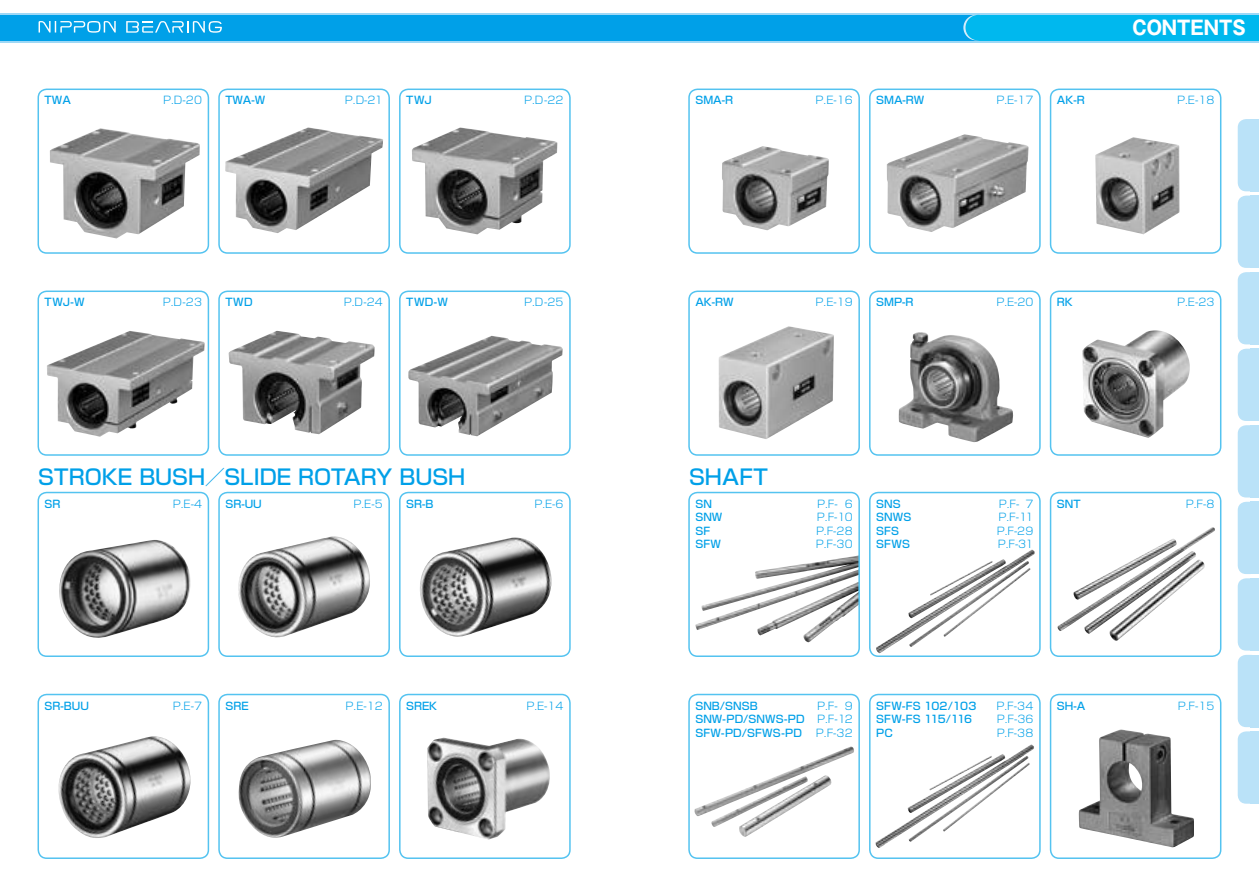
<style>
.page{position:relative;width:1259px;height:893px;background:#fff}
.page>*{position:absolute;margin:0;border:0;box-sizing:border-box;transform-origin:0 0}
.t1{font:500 21px "Shin Go Pro";letter-spacing:-.005em;color:#00a0e8}
.t2{font:700 19.5px "Gothic MB101 Pro";color:#fff;scale:.9 1}
.t3{font:300 10.5px "Shin Go Pro";color:#00a0e8}
.t4{font:500 10.5px/13.5px "Shin Go Pro";color:#00a0e8;text-align:justify}
.t5{font:500 10.5px "Shin Go Pro";letter-spacing:.02em;color:#00a0e8}
.t6{font:500 10.5px "Shin Go Pro";letter-spacing:-.075em;color:#00a0e8}
.s1{font-weight:300}
</style>
<div class="page">
<img style="left:58px;top:736px;width:133px;height:102px">
<div style="left:38px;top:694px;width:171px;height:165px;border:2px solid #54c3f0;border-radius:9px"></div>
<img style="left:59px;top:540px;width:132px;height:98px">
<div style="left:38px;top:492px;width:171px;height:165px;border:2px solid #54c3f0;border-radius:9px"></div>
<img style="left:420px;top:538px;width:132px;height:99px">
<div style="left:399px;top:492px;width:172px;height:165px;border:2px solid #54c3f0;border-radius:9px"></div>
<img style="left:238px;top:536px;width:132px;height:102px">
<div style="left:218px;top:492px;width:172px;height:165px;border:2px solid #54c3f0;border-radius:9px"></div>
<img style="left:238px;top:740px;width:133px;height:98px">
<div style="left:218px;top:694px;width:172px;height:165px;border:2px solid #54c3f0;border-radius:9px"></div>
<img style="left:427px;top:737px;width:123px;height:103px">
<div style="left:399px;top:694px;width:172px;height:165px;border:2px solid #54c3f0;border-radius:9px"></div>
<img style="left:722px;top:146px;width:107px;height:84px">
<div style="left:688px;top:89px;width:172px;height:165px;border:2px solid #54c3f0;border-radius:9px"></div>
<img style="left:718px;top:326px;width:116px;height:113px">
<div style="left:688px;top:291px;width:172px;height:165px;border:2px solid #54c3f0;border-radius:9px"></div>
<img style="left:898px;top:332px;width:116px;height:110px">
<div style="left:869px;top:291px;width:171px;height:165px;border:2px solid #54c3f0;border-radius:9px"></div>
<img style="left:1082px;top:330px;width:108px;height:108px">
<div style="left:1049px;top:291px;width:172px;height:165px;border:2px solid #54c3f0;border-radius:9px"></div>
<img style="left:887px;top:134px;width:141px;height:98px">
<div style="left:869px;top:89px;width:171px;height:165px;border:2px solid #54c3f0;border-radius:9px"></div>
<img style="left:1095px;top:137px;width:84px;height:97px">
<div style="left:1049px;top:89px;width:172px;height:165px;border:2px solid #54c3f0;border-radius:9px"></div>
<img style="left:695px;top:555px;width:162px;height:88px">
<div style="left:688px;top:492px;width:172px;height:165px;border:2px solid #54c3f0;border-radius:9px"></div>
<img style="left:1057px;top:527px;width:158px;height:114px">
<div style="left:1049px;top:492px;width:172px;height:165px;border:2px solid #54c3f0;border-radius:9px"></div>
<img style="left:876px;top:550px;width:159px;height:103px">
<div style="left:869px;top:492px;width:171px;height:165px;border:2px solid #54c3f0;border-radius:9px"></div>
<img style="left:412px;top:127px;width:145px;height:107px">
<div style="left:399px;top:89px;width:172px;height:165px;border:2px solid #54c3f0;border-radius:9px"></div>
<img style="left:408px;top:336px;width:155px;height:100px">
<div style="left:399px;top:291px;width:172px;height:165px;border:2px solid #54c3f0;border-radius:9px"></div>
<img style="left:47px;top:331px;width:158px;height:106px">
<div style="left:38px;top:291px;width:171px;height:165px;border:2px solid #54c3f0;border-radius:9px"></div>
<img style="left:228px;top:331px;width:147px;height:103px">
<div style="left:218px;top:291px;width:172px;height:165px;border:2px solid #54c3f0;border-radius:9px"></div>
<img style="left:50px;top:128px;width:150px;height:110px">
<div style="left:38px;top:89px;width:171px;height:165px;border:2px solid #54c3f0;border-radius:9px"></div>
<img style="left:225px;top:127px;width:158px;height:106px">
<div style="left:218px;top:89px;width:172px;height:165px;border:2px solid #54c3f0;border-radius:9px"></div>
<img style="left:694px;top:747px;width:160px;height:90px">
<div style="left:688px;top:694px;width:172px;height:165px;border:2px solid #54c3f0;border-radius:9px"></div>
<img style="left:875px;top:744px;width:159px;height:104px">
<div style="left:869px;top:694px;width:171px;height:165px;border:2px solid #54c3f0;border-radius:9px"></div>
<img style="left:1078px;top:729px;width:116px;height:118px">
<div style="left:1049px;top:694px;width:172px;height:165px;border:2px solid #54c3f0;border-radius:9px"></div>
<div style="left:0;top:13px;width:629px;height:30px;background:linear-gradient(to right,#9ed8f6,#9ed8f6)"></div>
<div style="left:0;top:15px;width:629px;height:25px;background:#00a0e8"></div>
<svg style="left:39px;top:21px;width:77px;height:12px"></svg>
<svg style="left:126px;top:21px;width:96px;height:12px"></svg>
<div style="left:629px;top:13px;width:630px;height:30px;background:linear-gradient(to right,#9ed8f6,#9ed8f6)"></div>
<div style="left:629px;top:15px;width:630px;height:25px;background:#00a0e8"></div>
<div style="left:978px;top:15px;width:281px;height:25px;background:#00b8ee"></div>
<svg style="left:963px;top:15px;width:26px;height:25px"></svg>
<div style="left:965px;top:15px;width:26px;height:25px;background:#00b8ee;border-radius:50%"></div>
<div style="left:1237px;top:119px;width:22px;height:72px;background:#bae2f8;border-radius:9px"></div>
<div style="left:1250px;top:119px;width:9px;height:72px;background:#bae2f8"></div>
<div style="left:1237px;top:196px;width:22px;height:72px;background:#bae2f8;border-radius:9px"></div>
<div style="left:1250px;top:196px;width:9px;height:72px;background:#bae2f8"></div>
<div style="left:1237px;top:272px;width:22px;height:72px;background:#bae2f8;border-radius:9px"></div>
<div style="left:1250px;top:272px;width:9px;height:72px;background:#bae2f8"></div>
<div style="left:1237px;top:349px;width:22px;height:72px;background:#bae2f8;border-radius:9px"></div>
<div style="left:1250px;top:349px;width:9px;height:72px;background:#bae2f8"></div>
<div style="left:1237px;top:425px;width:22px;height:72px;background:#bae2f8;border-radius:9px"></div>
<div style="left:1250px;top:425px;width:9px;height:72px;background:#bae2f8"></div>
<div style="left:1237px;top:502px;width:22px;height:72px;background:#bae2f8;border-radius:9px"></div>
<div style="left:1250px;top:502px;width:9px;height:72px;background:#bae2f8"></div>
<div style="left:1237px;top:578px;width:22px;height:73px;background:#bae2f8;border-radius:9px"></div>
<div style="left:1250px;top:578px;width:9px;height:73px;background:#bae2f8"></div>
<div style="left:1237px;top:655px;width:22px;height:72px;background:#bae2f8;border-radius:9px"></div>
<div style="left:1250px;top:655px;width:9px;height:72px;background:#bae2f8"></div>
<div style="left:1237px;top:731px;width:22px;height:73px;background:#bae2f8;border-radius:9px"></div>
<div style="left:1250px;top:731px;width:9px;height:73px;background:#bae2f8"></div>
<h2 class="t2" style="left:1132px;top:11px;width:127px">CONTENTS</h2>
<p class="t4" style="left:45px;top:92px;width:28px">TWA</p>
<p class="t3" style="left:163px;top:92px;width:40px">P.D-20</p>
<p class="t4" style="left:225px;top:92px;width:41px">TWA-W</p>
<p class="t3" style="left:345px;top:92px;width:39px">P.D-21</p>
<p class="t4" style="left:406px;top:92px;width:27px">TWJ</p>
<p class="t3" style="left:524px;top:92px;width:41px">P.D-22</p>
<p class="t4" style="left:695px;top:92px;width:39px">SMA-R</p>
<p class="t3" style="left:815px;top:92px;width:39px">P.E-16</p>
<p class="t4" style="left:876px;top:92px;width:50px">SMA-RW</p>
<p class="t3" style="left:996px;top:92px;width:39px">P.E-17</p>
<p class="t4" style="left:1057px;top:92px;width:29px">AK-R</p>
<p class="t3" style="left:1177px;top:92px;width:39px">P.E-18</p>
<p class="t4" style="left:45px;top:294px;width:41px">TWJ-W</p>
<p class="t3" style="left:163px;top:294px;width:41px">P.D-23</p>
<p class="t4" style="left:225px;top:294px;width:29px">TWD</p>
<p class="t3" style="left:344px;top:294px;width:41px">P.D-24</p>
<p class="t4" style="left:406px;top:294px;width:43px">TWD-W</p>
<p class="t3" style="left:524px;top:294px;width:41px">P.D-25</p>
<p class="t4" style="left:695px;top:294px;width:40px">AK-RW</p>
<p class="t3" style="left:815px;top:294px;width:39px">P.E-19</p>
<p class="t4" style="left:876px;top:294px;width:39px">SMP-R</p>
<p class="t3" style="left:996px;top:294px;width:39px">P.E-20</p>
<p class="t4" style="left:1057px;top:294px;width:17px">RK</p>
<p class="t3" style="left:1177px;top:294px;width:39px">P.E-23</p>
<h1 class="t1" style="left:38px;top:460px;width:428px">STROKE BUSH／SLIDE ROTARY BUSH</h1>
<h1 class="t1" style="left:689px;top:460px;width:80px">SHAFT</h1>
<p class="t4" style="left:45px;top:495px;width:17px">SR</p>
<p class="t3" style="left:173px;top:495px;width:31px">P.E-4</p>
<p class="t4" style="left:225px;top:495px;width:38px">SR-UU</p>
<p class="t3" style="left:354px;top:495px;width:31px">P.E-5</p>
<p class="t4" style="left:406px;top:495px;width:29px">SR-B</p>
<p class="t3" style="left:534px;top:495px;width:31px">P.E-6</p>
<p class="t4" style="left:695px;top:495px;width:18px">SN</p>
<p class="t3" style="left:817px;top:495px;width:37px">P.F- 6</p>
<p class="t4" style="left:695px;top:509px;width:29px">SNW</p>
<p class="t3" style="left:817px;top:508px;width:37px">P.F-10</p>
<p class="t4" style="left:695px;top:522px;width:16px">SF</p>
<p class="t3" style="left:816px;top:522px;width:38px">P.F-28</p>
<p class="t4" style="left:695px;top:536px;width:27px">SFW</p>
<p class="t3" style="left:816px;top:535px;width:38px">P.F-30</p>
<p class="t4" style="left:876px;top:495px;width:26px">SNS</p>
<p class="t3" style="left:998px;top:495px;width:36px">P.F- 7</p>
<p class="t4" style="left:876px;top:509px;width:37px">SNWS</p>
<p class="t3" style="left:998px;top:508px;width:36px">P.F-11</p>
<p class="t4" style="left:876px;top:522px;width:24px">SFS</p>
<p class="t3" style="left:996px;top:522px;width:38px">P.F-29</p>
<p class="t4" style="left:876px;top:536px;width:35px">SFWS</p>
<p class="t3" style="left:997px;top:535px;width:37px">P.F-31</p>
<p class="t4" style="left:1057px;top:495px;width:25px">SNT</p>
<p class="t3" style="left:1185px;top:495px;width:30px">P.F-8</p>
<p class="t4" style="left:45px;top:697px;width:46px">SR-BUU</p>
<p class="t3" style="left:173px;top:697px;width:31px">P.E-7</p>
<p class="t4" style="left:225px;top:697px;width:25px">SRE</p>
<p class="t3" style="left:346px;top:697px;width:39px">P.E-12</p>
<p class="t4" style="left:406px;top:697px;width:33px">SREK</p>
<p class="t3" style="left:526px;top:697px;width:39px">P.E-14</p>
<p class="t4" style="left:695px;top:698px;width:64px">SNB/SNSB</p>
<p class="t4" style="left:695px;top:698px;width:159px;text-indent:122px"><span class="s1">P.F- 9<br></span>SNW-PD/SNWS-PD <span class="s1">P.F-12<br></span>SFW-PD/SFWS-PD</p>
<p class="t3" style="left:816px;top:724px;width:38px">P.F-32</p>
<p class="t5" style="left:876px;top:697px;width:102px">SFW-FS 102/103</p>
<p class="t3" style="left:996px;top:697px;width:39px">P.F-34</p>
<p class="t6" style="left:876px;top:710px;width:98px">SFW-FS 115/116</p>
<p class="t3" style="left:996px;top:710px;width:38px">P.F-36</p>
<p class="t4" style="left:876px;top:725px;width:18px">PC</p>
<p class="t3" style="left:996px;top:724px;width:38px">P.F-38</p>
<p class="t4" style="left:1057px;top:697px;width:30px">SH-A</p>
<p class="t3" style="left:1177px;top:697px;width:38px">P.F-15</p>
</div>
